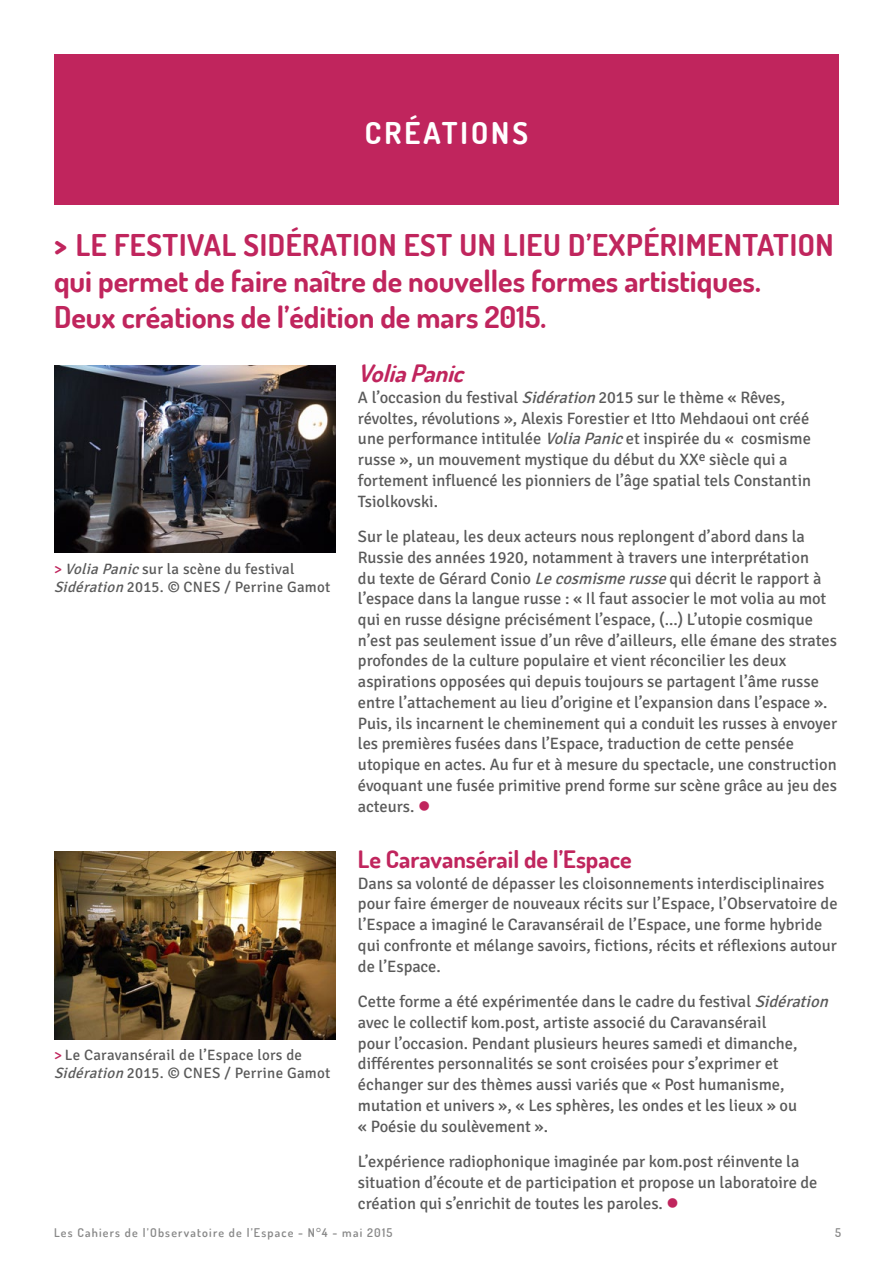
<style>
.page{position:relative;width:893px;height:1263px;background:#fff}
.page>*{position:absolute;margin:0;border:0;box-sizing:border-box;transform-origin:0 0}
.t1{font:700 30px/36px "Dosis";letter-spacing:.02em;color:#c0255d}
.t2{font:700 30px "Dosis";letter-spacing:.1em;color:#fff}
.t3{font:700 24px "Dosis";color:#c0255d}
.t4{font:italic 700 24px "Dosis";color:#c0255d}
.t5{font:16.5px/20.7px "Signika";color:#5a5a5a}
.t6{font:15px/18px "Signika";letter-spacing:.02em;color:#5a5a5a}
.t7{font:600 12px "Dosis";letter-spacing:.1em;color:#888}
.s1{font-weight:800}
.s2{font-style:italic}
.s3{color:#c0255d}
</style>
<div class="page">
<div style="left:54px;top:54px;width:785px;height:150px;background:#c0255d"></div>
<img style="left:54px;top:365px;width:281px;height:188px">
<img style="left:54px;top:851px;width:281px;height:188px">
<h1 class="t2" style="left:365px;top:114px;width:165px">créations</h1>
<h1 class="t1" style="left:54px;top:226px;width:781px"><span class="s1">&gt;</span> Le festival Sidération est un lieu d’expérimentation qui permet de faire naître de nouvelles formes artistiques.<br>Deux créations de l’édition de mars 2015.</h1>
<h2 class="t4" style="left:358px;top:358px;width:115px">VoliaPanic</h2>
<p class="t5" style="left:358px;top:387px;width:455px">A l’occasion du festival <span class="s2">Sidération</span>2015 sur le thème « Rêves, révoltes, révolutions », Alexis Forestier et Itto Mehdaoui ont créé une performance intitulée <span class="s2">VoliaPanic</span>et inspirée du « cosmisme russe », un mouvement mystique du début du XX<sup>e</sup> siècle qui a fortement influencé les pionniers de l’âge spatial tels Constantin Tsiolkovski.</p>
<p class="t5" style="left:358px;top:527px;width:481px">Sur le plateau, les deux acteurs nous replongent d’abord dans la Russie des années 1920, notamment à travers une interprétation<br>du texte de Gérard Conio <span class="s2">Lecosmismerusse</span>qui décrit le rapport à l’espace dans la langue russe : « Il faut associer le mot volia au mot qui en russe désigne précisément l’espace, (...) L’utopie cosmique n’est pas seulement issue d’un rêve d’ailleurs, elle émane des strates profondes de la culture populaire et vient réconcilier les deux aspirations opposées qui depuis toujours se partagent l’âme russe entre l’attachement au lieu d’origine et l’expansion dans l’espace ».<br>Puis, ils incarnent le cheminement qui a conduit les russes à envoyer les premières fusées dans l’Espace, traduction de cette pensée utopique en actes. Au fur et à mesure du spectacle, une construction évoquant une fusée primitive prend forme sur scène grâce au jeu des acteurs. <span class="s3">●</span></p>
<h2 class="t3" style="left:358px;top:844px;width:275px">Le Caravansérail de l’Espace</h2>
<p class="t5" style="left:358px;top:873px;width:481px">Dans sa volonté de dépasser les cloisonnements interdisciplinaires pour faire émerger de nouveaux récits sur l’Espace, l’Observatoire de l’Espace a imaginé le Caravansérail de l’Espace, une forme hybride qui confronte et mélange savoirs, fictions, récits et réflexions autour de l’Espace.</p>
<p class="t5" style="left:358px;top:992px;width:476px">Cette forme a été expérimentée dans le cadre du festival <span class="s2">Sidération </span>avec le collectif kom.post, artiste associé du Caravansérail<br>pour l’occasion. Pendant plusieurs heures samedi et dimanche, différentes personnalités se sont croisées pour s’exprimer et échanger sur des thèmes aussi variés que « Post humanisme, mutation et univers », « Les sphères, les ondes et les lieux » ou<br>« Poésie du soulèvement ».</p>
<p class="t5" style="left:358px;top:1151px;width:461px">L’expérience radiophonique imaginée par kom.post réinvente la situation d’écoute et de participation et propose un laboratoire de création qui s’enrichit de toutes les paroles. <span class="s3">●</span></p>
<p class="t6" style="left:54px;top:560px;width:278px"><span class="s3">&gt;</span> <span class="s2">VoliaPanic</span>sur la scène du festival<br><span class="s2">Sidération</span> 2015. © CNES / Perrine Gamot</p>
<p class="t6" style="left:54px;top:1046px;width:278px"><span class="s3">&gt;</span> Le Caravansérail de l’Espace lors de<br><span class="s2">Sidération</span> 2015. © CNES / Perrine Gamot</p>
<p class="t7" style="left:54px;top:1224px;width:340px">Les Cahiers de l’Observatoire de l’Espace - N°4 - mai 2015</p>
<p class="t7" style="left:835px;top:1224px;width:7px">5</p>
</div>
